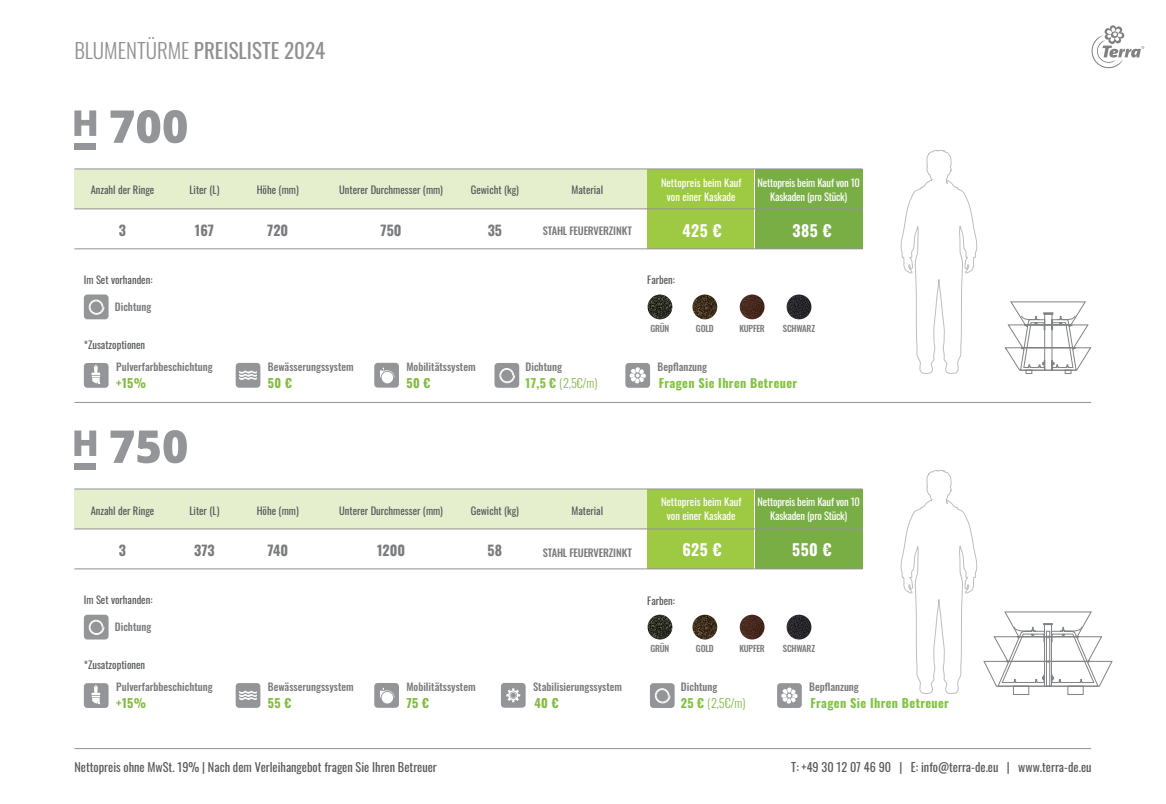
<style>
.page{position:relative;width:1166px;height:804px;background:#fff}
.page>*{position:absolute;margin:0;border:0;box-sizing:border-box;transform-origin:0 0}
.t1{font:21px "Oswald";color:#928e92}
.t2{font:700 15.75px "Oswald";letter-spacing:.03em;color:#fff}
.t3{font:700 14px "Oswald";color:#797a7d}
.t4{font:12.25px "Oswald";color:#58595b}
.t5{font:700 12.25px "Oswald";letter-spacing:.03em;color:#80c342}
.t6{font:300 12.25px "Oswald";color:#83ba41}
.t7{font:700 12.25px "Oswald";letter-spacing:.03em;color:#83ba41}
.t8{font:10.5px "Oswald";color:#58595b}
.t9{font:500 10.5px "Oswald";color:#797a7d}
.t10{font:10.5px/14px "Oswald";letter-spacing:-.02em;color:#fff;text-align:center}
.t11{font:10.5px/14px "Oswald";color:#fff;text-align:center}
.t12{font:500 10.5px "Oswald";letter-spacing:-.02em;color:#797a7d}
.t13{font:500 8.75px "Oswald";letter-spacing:-.025em;color:#797a7d}
.s1{font-weight:300}
.s2{font-weight:700;color:#80c342}
.s3{color:#80c342}
</style>
<div class="page">
<div style="left:647px;top:488px;width:107px;height:80px;background:#9ec942"></div>
<div style="left:755px;top:488px;width:107px;height:80px;background:#79ae45"></div>
<div style="left:647px;top:169px;width:107px;height:80px;background:#9ec942"></div>
<div style="left:755px;top:169px;width:107px;height:80px;background:#79ae45"></div>
<div style="left:74px;top:169px;width:572px;height:39px;background:#e5efce"></div>
<div style="left:74px;top:489px;width:572px;height:39px;background:#e5efce"></div>
<svg style="left:1004px;top:301px;width:88px;height:73px"></svg>
<svg style="left:900px;top:149px;width:77px;height:225px"></svg>
<svg style="left:900px;top:469px;width:77px;height:225px"></svg>
<div style="left:74px;top:143px;width:22px;height:7px;background:#939598"></div>
<svg style="left:74px;top:110px;width:22px;height:26px"></svg>
<svg style="left:111px;top:110px;width:76px;height:33px"></svg>
<hr style="left:74px;top:168px;width:788px;height:1px;background:#929293">
<hr style="left:74px;top:488px;width:788px;height:1px;background:#929293">
<hr style="left:74px;top:208px;width:788px;height:1px;background:#929293">
<hr style="left:74px;top:528px;width:788px;height:1px;background:#929293">
<hr style="left:74px;top:248px;width:788px;height:1px;background:#929293">
<hr style="left:74px;top:402px;width:1017px;height:1px;background:#929293">
<hr style="left:74px;top:748px;width:1017px;height:1px;background:#929293">
<hr style="left:74px;top:568px;width:788px;height:1px;background:#929293">
<svg style="left:983px;top:611px;width:130px;height:84px"></svg>
<svg style="left:74px;top:430px;width:22px;height:26px"></svg>
<svg style="left:111px;top:430px;width:76px;height:33px"></svg>
<div style="left:74px;top:463px;width:22px;height:7px;background:#939598"></div>
<svg style="left:1091px;top:25px;width:53px;height:43px"></svg>
<div style="left:625px;top:363px;width:25px;height:25px;background:#939598;border-radius:4px"></div>
<svg style="left:629px;top:367px;width:17px;height:17px"></svg>
<div style="left:777px;top:683px;width:25px;height:25px;background:#939598;border-radius:4px"></div>
<svg style="left:781px;top:687px;width:17px;height:17px"></svg>
<div style="left:501px;top:683px;width:25px;height:24px;background:#939598;border-radius:4px"></div>
<svg style="left:506px;top:688px;width:14px;height:14px"></svg>
<div style="left:84px;top:363px;width:25px;height:25px;background:#939598;border-radius:4px"></div>
<svg style="left:92px;top:365px;width:9px;height:19px"></svg>
<div style="left:84px;top:683px;width:25px;height:25px;background:#939598;border-radius:4px"></div>
<svg style="left:92px;top:685px;width:9px;height:19px"></svg>
<div style="left:84px;top:294px;width:25px;height:25px;background:#939598;border-radius:4px"></div>
<svg style="left:89px;top:300px;width:15px;height:15px"></svg>
<div style="left:84px;top:614px;width:25px;height:25px;background:#939598;border-radius:4px"></div>
<svg style="left:89px;top:620px;width:15px;height:15px"></svg>
<div style="left:236px;top:363px;width:24px;height:25px;background:#939598;border-radius:4px"></div>
<svg style="left:239px;top:370px;width:18px;height:10px"></svg>
<div style="left:236px;top:683px;width:24px;height:25px;background:#939598;border-radius:4px"></div>
<svg style="left:239px;top:690px;width:18px;height:10px"></svg>
<div style="left:494px;top:363px;width:25px;height:25px;background:#939598;border-radius:4px"></div>
<svg style="left:499px;top:368px;width:16px;height:15px"></svg>
<div style="left:650px;top:683px;width:25px;height:25px;background:#939598;border-radius:4px"></div>
<svg style="left:655px;top:688px;width:15px;height:15px"></svg>
<div style="left:374px;top:363px;width:25px;height:24px;background:#939598;border-radius:4px"></div>
<div style="left:382px;top:372px;width:11px;height:11px;background:#fff;border-radius:50%"></div>
<svg style="left:380px;top:367px;width:14px;height:10px"></svg>
<div style="left:374px;top:683px;width:25px;height:24px;background:#939598;border-radius:4px"></div>
<div style="left:382px;top:692px;width:11px;height:11px;background:#fff;border-radius:50%"></div>
<svg style="left:380px;top:687px;width:14px;height:10px"></svg>
<img style="left:647px;top:294px;width:25px;height:25px;border-radius:12px">
<img style="left:647px;top:614px;width:25px;height:25px;border-radius:12px">
<img style="left:692px;top:294px;width:25px;height:25px;border-radius:12px">
<img style="left:692px;top:614px;width:25px;height:25px;border-radius:12px">
<img style="left:740px;top:294px;width:24px;height:25px;border-radius:12px">
<img style="left:740px;top:614px;width:24px;height:25px;border-radius:12px">
<img style="left:786px;top:294px;width:25px;height:25px;border-radius:12px">
<img style="left:786px;top:614px;width:25px;height:25px;border-radius:12px">
<h1 class="t1" style="left:74px;top:32px;width:252px"><span class="s1">BLUMENTÜRME</span> PREISLISTE 2024</h1>
<p class="t8" style="left:91px;top:180px;width:65px">Anzahl der Ringe</p>
<p class="t8" style="left:189px;top:180px;width:32px">Liter (L)</p>
<p class="t8" style="left:257px;top:180px;width:43px">Höhe (mm)</p>
<p class="t8" style="left:339px;top:180px;width:105px">Unterer Durchmesser (mm)</p>
<p class="t8" style="left:471px;top:180px;width:50px">Gewicht (kg)</p>
<p class="t8" style="left:571px;top:180px;width:33px">Material</p>
<p class="t11" style="left:661px;top:175px;width:82px">Nettopreis beim Kauf von einer Kaskade</p>
<p class="t10" style="left:757px;top:175px;width:104px">Nettopreis beim Kauf von 10<br>Kaskaden (pro Stück)</p>
<h3 class="t3" style="left:119px;top:223px;width:9px">3</h3>
<h3 class="t3" style="left:195px;top:223px;width:21px">167</h3>
<h3 class="t3" style="left:267px;top:223px;width:23px">720</h3>
<h3 class="t3" style="left:381px;top:223px;width:22px">750</h3>
<h3 class="t3" style="left:488px;top:223px;width:16px">35</h3>
<p class="t12" style="left:543px;top:225px;width:91px">STAHL FEUERVERZINKT</p>
<h2 class="t2" style="left:682px;top:222px;width:41px">425 €</h2>
<h2 class="t2" style="left:792px;top:222px;width:41px">385 €</h2>
<p class="t8" style="left:84px;top:271px;width:70px">Im Set vorhanden:</p>
<p class="t8" style="left:647px;top:271px;width:29px">Farben:</p>
<p class="t9" style="left:115px;top:301px;width:38px">Dichtung</p>
<p class="t13" style="left:650px;top:324px;width:20px">GRÜN</p>
<p class="t13" style="left:696px;top:324px;width:19px">GOLD</p>
<p class="t13" style="left:739px;top:324px;width:27px">KUPFER</p>
<p class="t13" style="left:783px;top:324px;width:34px">SCHWARZ</p>
<p class="t8" style="left:84px;top:335px;width:63px">*Zusatzoptionen</p>
<p class="t9" style="left:116px;top:361px;width:98px">Pulverfarbbeschichtung</p>
<p class="t9" style="left:268px;top:361px;width:87px">Bewässerungssystem</p>
<p class="t9" style="left:406px;top:361px;width:71px">Mobilitätssystem</p>
<p class="t9" style="left:525px;top:361px;width:38px">Dichtung</p>
<p class="t9" style="left:657px;top:361px;width:51px">Bepflanzung</p>
<p class="t7" style="left:116px;top:376px;width:31px">+15%</p>
<p class="t7" style="left:268px;top:376px;width:26px">50 €</p>
<p class="t7" style="left:406px;top:376px;width:26px">50 €</p>
<p class="t6" style="left:525px;top:372px;width:74px"><span class="s2">17,5 €</span> <span class="s3">(</span>2,5€/m)</p>
<p class="t5" style="left:659px;top:376px;width:140px">Fragen Sie Ihren Betreuer</p>
<p class="t8" style="left:91px;top:501px;width:65px">Anzahl der Ringe</p>
<h3 class="t3" style="left:119px;top:543px;width:9px">3</h3>
<p class="t8" style="left:84px;top:591px;width:70px">Im Set vorhanden:</p>
<p class="t9" style="left:115px;top:621px;width:38px">Dichtung</p>
<p class="t8" style="left:84px;top:655px;width:63px">*Zusatzoptionen</p>
<p class="t8" style="left:189px;top:501px;width:32px">Liter (L)</p>
<h3 class="t3" style="left:194px;top:543px;width:22px">373</h3>
<p class="t8" style="left:257px;top:501px;width:43px">Höhe (mm)</p>
<h3 class="t3" style="left:267px;top:543px;width:22px">740</h3>
<p class="t8" style="left:339px;top:501px;width:105px">Unterer Durchmesser (mm)</p>
<h3 class="t3" style="left:377px;top:543px;width:30px">1200</h3>
<p class="t8" style="left:471px;top:501px;width:50px">Gewicht (kg)</p>
<p class="t8" style="left:571px;top:501px;width:33px">Material</p>
<h3 class="t3" style="left:488px;top:543px;width:16px">58</h3>
<p class="t12" style="left:543px;top:547px;width:91px">STAHL FEUERVERZINKT</p>
<p class="t11" style="left:661px;top:494px;width:82px">Nettopreis beim Kauf von einer Kaskade</p>
<p class="t10" style="left:757px;top:494px;width:104px">Nettopreis beim Kauf von 10<br>Kaskaden (pro Stück)</p>
<h2 class="t2" style="left:682px;top:541px;width:41px">625 €</h2>
<p class="t8" style="left:647px;top:591px;width:29px">Farben:</p>
<p class="t13" style="left:650px;top:644px;width:20px">GRÜN</p>
<p class="t13" style="left:696px;top:644px;width:19px">GOLD</p>
<p class="t13" style="left:739px;top:644px;width:27px">KUPFER</p>
<h2 class="t2" style="left:792px;top:541px;width:41px">550 €</h2>
<p class="t13" style="left:783px;top:644px;width:34px">SCHWARZ</p>
<p class="t9" style="left:116px;top:681px;width:98px">Pulverfarbbeschichtung</p>
<p class="t9" style="left:268px;top:681px;width:87px">Bewässerungssystem</p>
<p class="t9" style="left:406px;top:681px;width:71px">Mobilitätssystem</p>
<p class="t9" style="left:533px;top:681px;width:91px">Stabilisierungssystem</p>
<p class="t9" style="left:809px;top:681px;width:51px">Bepflanzung</p>
<p class="t9" style="left:681px;top:681px;width:38px">Dichtung</p>
<p class="t7" style="left:116px;top:696px;width:31px">+15%</p>
<p class="t7" style="left:268px;top:696px;width:25px">55 €</p>
<p class="t7" style="left:406px;top:696px;width:24px">75 €</p>
<p class="t7" style="left:534px;top:696px;width:26px">40 €</p>
<p class="t6" style="left:681px;top:692px;width:66px"><span class="s2">25 €</span> <span class="s3">(</span>2,5€/m)</p>
<p class="t5" style="left:810px;top:696px;width:140px">Fragen Sie Ihren Betreuer</p>
<p class="t4" style="left:74px;top:756px;width:364px">Nettopreis ohne MwSt. 19% | Nach dem Verleihangebot fragen Sie Ihren Betreuer</p>
<p class="t4" style="left:791px;top:756px;width:302px">T: +49 30 12 07 46 90 | E: info@terra-de.eu | www.terra-de.eu</p>
</div>
